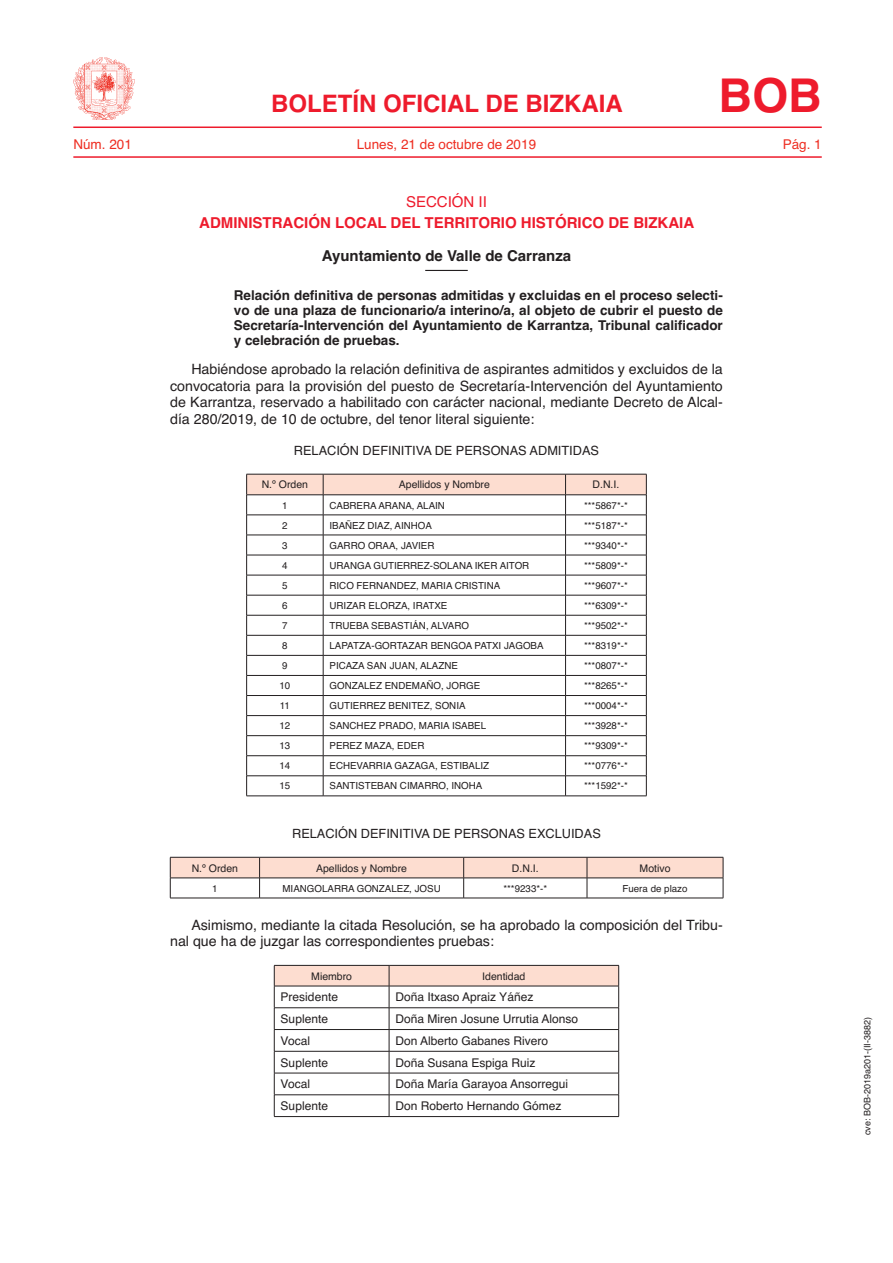
<style>
.page{position:relative;width:893px;height:1263px;background:#fff}
.page>*{position:absolute;margin:0;border:0;box-sizing:border-box;transform-origin:0 0}
.t1{font:700 46.5px "Helvetica";color:#ee1b2c}
.t2{font:700 24px "Helvetica";color:#ee1b2c}
.t3{font:700 15px "Helvetica";color:#ee1b2c}
.t4{font:700 15px "Helvetica";color:#231f20}
.t5{font:15px "Helvetica";color:#ee1b2c}
.t6{font:14.25px/16.5px "Helvetica";color:#231f20;text-align:justify}
.t7{font:700 13.5px/15px "Helvetica";color:#231f20;text-align:justify}
.t8{font:13.5px "Helvetica";color:#ee2e22}
.t9{font:12.75px "Helvetica";color:#231f20}
.t10{font:12px "Helvetica";color:#231f20}
.t11{font:10.5px "Helvetica";color:#231f20}
.t12{font:9.75px "Helvetica";color:#231f20}
.t13{font:9px "Helvetica";color:#231f20}
</style>
<div class="page">
<hr style="left:73px;top:126px;width:749px;height:2px;background:#ee1b2c">
<hr style="left:73px;top:156px;width:749px;height:2px;background:#ee1b2c">
<img style="left:74px;top:58px;width:61px;height:61px">
<hr style="left:425px;top:270px;width:43px;height:1px;background:#231f20">
<svg style="left:246px;top:474px;width:401px;height:322px"></svg>
<hr style="left:246px;top:796px;width:77px;height:1px;background:#231f20">
<hr style="left:323px;top:796px;width:243px;height:1px;background:#231f20">
<hr style="left:566px;top:796px;width:80px;height:1px;background:#231f20">
<svg style="left:170px;top:857px;width:554px;height:41px"></svg>
<hr style="left:170px;top:898px;width:90px;height:1px;background:#231f20">
<hr style="left:260px;top:898px;width:204px;height:1px;background:#231f20">
<hr style="left:464px;top:898px;width:123px;height:1px;background:#231f20">
<hr style="left:587px;top:898px;width:136px;height:1px;background:#231f20">
<svg style="left:274px;top:965px;width:345px;height:151px"></svg>
<hr style="left:274px;top:1116px;width:115px;height:1px;background:#231f20">
<hr style="left:389px;top:1116px;width:230px;height:1px;background:#231f20">
<h2 class="t2" style="left:271px;top:84px;width:353px">BOLETÍN OFICIAL DE BIZKAIA</h2>
<h1 class="t1" style="left:718px;top:58px;width:105px">BOB</h1>
<h3 class="t8" style="left:73px;top:134px;width:60px">Núm. 201</h3>
<h3 class="t8" style="left:357px;top:134px;width:181px">Lunes, 21 de octubre de 2019</h3>
<h3 class="t8" style="left:783px;top:134px;width:41px">Pág. 1</h3>
<h3 class="t5" style="left:406px;top:190px;width:82px">SECCIÓN II</h3>
<h3 class="t3" style="left:199px;top:210px;width:497px">ADMINISTRACIÓN LOCAL DEL TERRITORIO HISTÓRICO DE BIZKAIA</h3>
<h3 class="t4" style="left:322px;top:244px;width:251px">Ayuntamiento de Valle de Carranza</h3>
<p class="t7" style="left:234px;top:288px;width:490px">Relación definitiva de personas admitidas y excluidas en el proceso selecti&shy;vo de una plaza de funcionario/a interino/a, al objeto de cubrir el puesto de Secretaría-Intervención del Ayuntamiento de Karrantza, Tribunal calificador y celebración de pruebas.</p>
<p class="t6" style="left:170px;top:362px;width:554px;text-indent:21px">Habiéndose aprobado la relación definitiva de aspirantes admitidos y excluidos de la convocatoria para la provisión del puesto de Secretaría-Intervención del Ayuntamiento de Karrantza, reservado a habilitado con carácter nacional, mediante Decreto de Alcal&shy;día 280/2019, de 10 de octubre, del tenor literal siguiente:</p>
<h3 class="t9" style="left:294px;top:441px;width:307px">RELACIÓN DEFINITIVA DE PERSONAS ADMITIDAS</h3>
<p class="t11" style="left:262px;top:477px;width:48px">N.º Orden</p>
<p class="t11" style="left:399px;top:477px;width:93px">Apellidos y Nombre</p>
<p class="t11" style="left:592px;top:477px;width:28px">D.N.I.</p>
<p class="t12" style="left:282px;top:497px;width:7px">1</p>
<p class="t12" style="left:330px;top:497px;width:117px">CABRERA ARANA, ALAIN</p>
<p class="t12" style="left:584px;top:497px;width:45px">***5867*-*</p>
<p class="t12" style="left:282px;top:518px;width:7px">2</p>
<p class="t12" style="left:330px;top:518px;width:104px">IBAÑEZ DIAZ, AINHOA</p>
<p class="t12" style="left:584px;top:518px;width:45px">***5187*-*</p>
<p class="t12" style="left:282px;top:538px;width:7px">3</p>
<p class="t12" style="left:330px;top:538px;width:106px">GARRO ORAA, JAVIER</p>
<p class="t12" style="left:584px;top:538px;width:45px">***9340*-*</p>
<p class="t12" style="left:282px;top:558px;width:7px">4</p>
<p class="t12" style="left:330px;top:558px;width:201px">URANGA GUTIERREZ-SOLANA IKER AITOR</p>
<p class="t12" style="left:584px;top:558px;width:45px">***5809*-*</p>
<p class="t12" style="left:282px;top:578px;width:7px">5</p>
<p class="t12" style="left:330px;top:578px;width:172px">RICO FERNANDEZ, MARIA CRISTINA</p>
<p class="t12" style="left:584px;top:578px;width:45px">***9607*-*</p>
<p class="t12" style="left:282px;top:598px;width:7px">6</p>
<p class="t12" style="left:330px;top:598px;width:119px">URIZAR ELORZA, IRATXE</p>
<p class="t12" style="left:584px;top:598px;width:45px">***6309*-*</p>
<p class="t12" style="left:282px;top:618px;width:7px">7</p>
<p class="t12" style="left:330px;top:618px;width:141px">TRUEBA SEBASTIÁN, ALVARO</p>
<p class="t12" style="left:584px;top:618px;width:45px">***9502*-*</p>
<p class="t12" style="left:282px;top:638px;width:7px">8</p>
<p class="t12" style="left:330px;top:638px;width:216px">LAPATZA-GORTAZAR BENGOA PATXI JAGOBA</p>
<p class="t12" style="left:584px;top:638px;width:45px">***8319*-*</p>
<p class="t12" style="left:282px;top:658px;width:7px">9</p>
<p class="t12" style="left:330px;top:658px;width:130px">PICAZA SAN JUAN, ALAZNE</p>
<p class="t12" style="left:584px;top:658px;width:45px">***0807*-*</p>
<p class="t12" style="left:279px;top:678px;width:12px">10</p>
<p class="t12" style="left:330px;top:678px;width:152px">GONZALEZ ENDEMAÑO, JORGE</p>
<p class="t12" style="left:584px;top:678px;width:45px">***8265*-*</p>
<p class="t12" style="left:280px;top:698px;width:12px">11</p>
<p class="t12" style="left:330px;top:698px;width:137px">GUTIERREZ BENITEZ, SONIA</p>
<p class="t12" style="left:584px;top:698px;width:45px">***0004*-*</p>
<p class="t12" style="left:279px;top:718px;width:12px">12</p>
<p class="t12" style="left:330px;top:718px;width:158px">SANCHEZ PRADO, MARIA ISABEL</p>
<p class="t12" style="left:584px;top:718px;width:45px">***3928*-*</p>
<p class="t12" style="left:279px;top:738px;width:12px">13</p>
<p class="t12" style="left:330px;top:738px;width:96px">PEREZ MAZA, EDER</p>
<p class="t12" style="left:584px;top:738px;width:45px">***9309*-*</p>
<p class="t12" style="left:279px;top:758px;width:12px">14</p>
<p class="t12" style="left:330px;top:758px;width:161px">ECHEVARRIA GAZAGA, ESTIBALIZ</p>
<p class="t12" style="left:584px;top:758px;width:45px">***0776*-*</p>
<p class="t12" style="left:279px;top:778px;width:12px">15</p>
<p class="t12" style="left:330px;top:778px;width:154px">SANTISTEBAN CIMARRO, INOHA</p>
<p class="t12" style="left:584px;top:778px;width:45px">***1592*-*</p>
<h3 class="t9" style="left:292px;top:824px;width:310px">RELACIÓN DEFINITIVA DE PERSONAS EXCLUIDAS</h3>
<p class="t11" style="left:192px;top:860px;width:48px">N.º Orden</p>
<p class="t11" style="left:316px;top:860px;width:93px">Apellidos y Nombre</p>
<p class="t11" style="left:512px;top:860px;width:28px">D.N.I.</p>
<p class="t11" style="left:640px;top:860px;width:32px">Motivo</p>
<p class="t12" style="left:212px;top:881px;width:7px">1</p>
<p class="t12" style="left:283px;top:881px;width:160px">MIANGOLARRA GONZALEZ, JOSU</p>
<p class="t12" style="left:503px;top:881px;width:45px">***9233*-*</p>
<p class="t12" style="left:622px;top:881px;width:67px">Fuera de plazo</p>
<h3 class="t6" style="left:170px;top:917px;width:554px;text-indent:21px">Asimismo, mediante la citada Resolución, se ha aprobado la composición del Tribu&shy;nal que ha de juzgar las correspondientes pruebas:</h3>
<p class="t11" style="left:311px;top:968px;width:42px">Miembro</p>
<p class="t11" style="left:482px;top:968px;width:45px">Identidad</p>
<p class="t10" style="left:281px;top:988px;width:59px">Presidente</p>
<p class="t10" style="left:395px;top:988px;width:139px">Doña Itxaso Apraiz Yáñez</p>
<p class="t10" style="left:281px;top:1010px;width:49px">Suplente</p>
<p class="t10" style="left:395px;top:1010px;width:184px">Doña Miren Josune Urrutia Alonso</p>
<p class="t10" style="left:281px;top:1031px;width:31px">Vocal</p>
<p class="t10" style="left:395px;top:1031px;width:154px">Don Alberto Gabanes Rivero</p>
<p class="t10" style="left:281px;top:1053px;width:49px">Suplente</p>
<p class="t10" style="left:395px;top:1053px;width:142px">Doña Susana Espiga Ruiz</p>
<p class="t10" style="left:281px;top:1075px;width:31px">Vocal</p>
<p class="t10" style="left:395px;top:1075px;width:174px">Doña María Garayoa Ansorregui</p>
<p class="t10" style="left:281px;top:1097px;width:49px">Suplente</p>
<p class="t10" style="left:395px;top:1097px;width:168px">Don Roberto Hernando Gómez</p>
<p class="t13" style="left:860px;top:1135px;width:120px;rotate:-90deg">cve: BOB-2019a201-(II-3882)</p>
</div>
